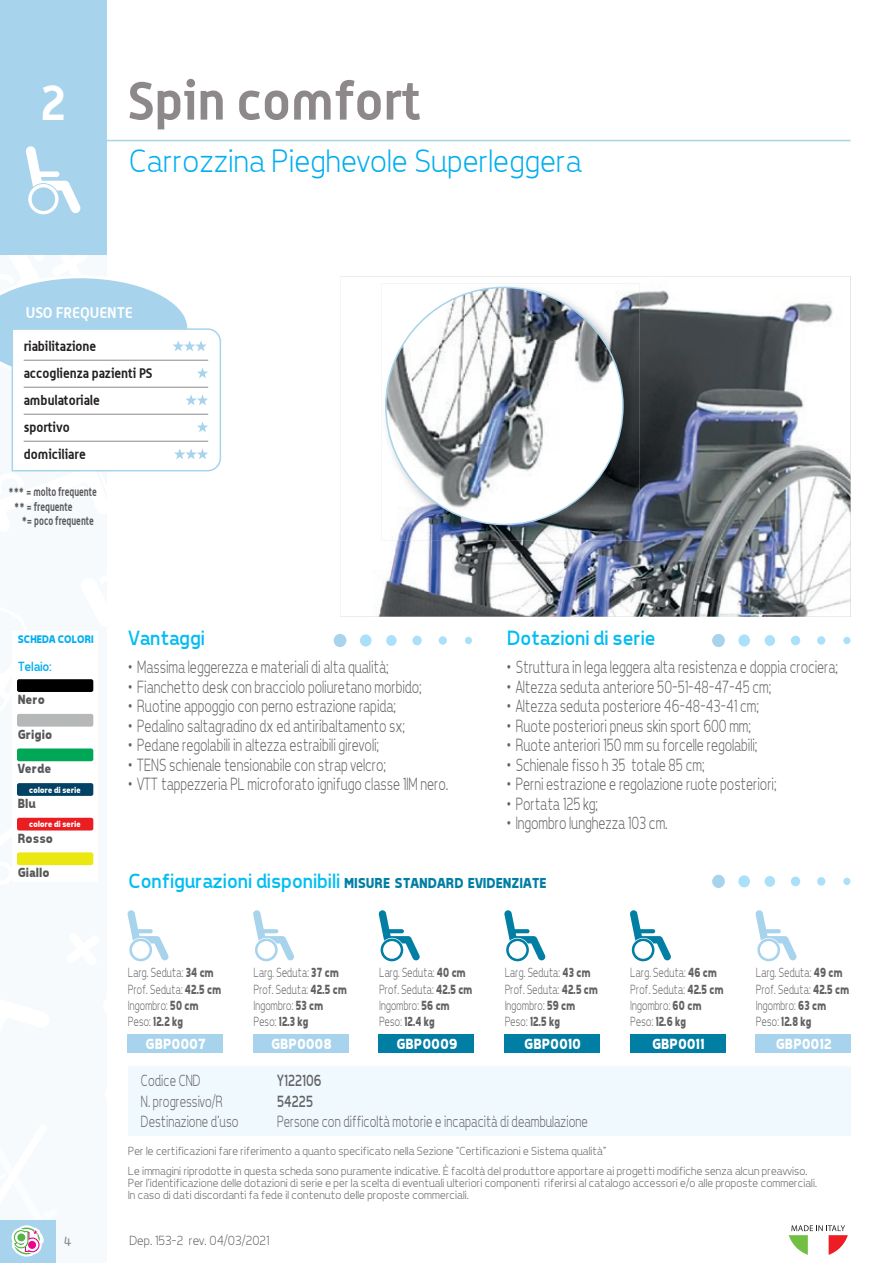
<style>
.page{position:relative;width:893px;height:1263px;background:#fff}
.page>*{position:absolute;margin:0;border:0;box-sizing:border-box;transform-origin:0 0}
.t1{font:700 52.5px "Alwyn";color:#8d888a}
.t2{font:700 49.5px "Alwyn";color:#fff}
.t3{font:300 33px "Tepeno Sans";color:#00aeef}
.t4{font:21px "Tepeno Sans";color:#01bdf2}
.t5{font:300 18px "Tepeno Sans";color:#636366;scale:.8 1}
.t6{font:300 16.5px "Tepeno Sans";color:#636366;scale:.8 1}
.t7{font:16.5px "Tepeno Sans";color:#636366;scale:.8 1}
.t8{font:700 15px "Tepeno Sans";color:#fff}
.t9{font:700 15px "Alwyn";color:#fff}
.t10{font:300 13.5px/16.2px "Tepeno Sans";color:#636366;scale:.8 1}
.t11{font:700 13.5px/27px "Alwyn";color:#231f20;scale:.95 1}
.t12{font:700 13.5px "Tepeno Sans";color:#57585a}
.t13{font:300 13.5px "Tepeno Sans";color:#636366}
.t14{font:13.5px "Tepeno Sans";letter-spacing:-.02em;color:#00aeef}
.t15{font:13.5px "Alwyn";color:#8d888a}
.t16{font:300 12px/20.5px "Tepeno Sans";color:#636366}
.t17{font:700 12px/14.4px "Alwyn";color:#57585a;scale:.75 1}
.t18{font:700 11.25px "Tepeno Sans";letter-spacing:-.01em;color:#00aeef}
.t19{font:700 9px "Tepeno Sans";letter-spacing:-.02em;color:#fff}
.s1{font-weight:700;font-size:14.7px;color:#007ea4}
.s2{font-weight:700}
</style>
<div class="page">
<hr style="left:66px;top:140px;width:784px;height:1px;background:#a7d3ec">
<div style="left:0;top:0;width:106px;height:1263px;background:#f6fafc"></div>
<div style="left:0;top:1220px;width:55px;height:43px;background:#a7d3ec"></div>
<svg style="left:11px;top:1220px;width:45px;height:39px"></svg>
<div style="left:128px;top:1066px;width:722px;height:69px;background:#f0f9fd"></div>
<img style="left:340px;top:276px;width:510px;height:341px">
<img style="left:382px;top:283px;width:257px;height:258px">
<img style="left:386px;top:287px;width:237px;height:237px;border-radius:119px">
<div style="left:843px;top:637px;width:7px;height:7px;background:#aae0f9;border-radius:50%"></div>
<div style="left:817px;top:636px;width:8px;height:9px;background:#aae0f9;border-radius:50%"></div>
<div style="left:791px;top:635px;width:9px;height:10px;background:#aae0f9;border-radius:50%"></div>
<div style="left:764px;top:635px;width:11px;height:11px;background:#aae0f9;border-radius:50%"></div>
<div style="left:738px;top:634px;width:12px;height:13px;background:#aae0f9;border-radius:50%"></div>
<div style="left:712px;top:634px;width:13px;height:13px;background:#a7d3ec;border-radius:50%"></div>
<div style="left:465px;top:637px;width:7px;height:7px;background:#aae0f9;border-radius:50%"></div>
<div style="left:439px;top:636px;width:8px;height:9px;background:#aae0f9;border-radius:50%"></div>
<div style="left:412px;top:635px;width:10px;height:10px;background:#aae0f9;border-radius:50%"></div>
<div style="left:386px;top:635px;width:11px;height:11px;background:#aae0f9;border-radius:50%"></div>
<div style="left:360px;top:634px;width:12px;height:13px;background:#aae0f9;border-radius:50%"></div>
<div style="left:334px;top:634px;width:12px;height:13px;background:#a7d3ec;border-radius:50%"></div>
<div style="left:128px;top:1034px;width:95px;height:19px;background:#a7d3ec"></div>
<div style="left:253px;top:1034px;width:95px;height:19px;background:#a7d3ec"></div>
<div style="left:379px;top:1034px;width:95px;height:19px;background:#007ea4"></div>
<div style="left:504px;top:1034px;width:95px;height:19px;background:#007ea4"></div>
<div style="left:630px;top:1034px;width:95px;height:19px;background:#007ea4"></div>
<div style="left:756px;top:1034px;width:95px;height:19px;background:#a7d3ec"></div>
<svg style="left:789px;top:1225px;width:59px;height:30px"></svg>
<svg style="left:127px;top:910px;width:41px;height:51px"></svg>
<svg style="left:253px;top:910px;width:41px;height:51px"></svg>
<svg style="left:378px;top:910px;width:42px;height:51px"></svg>
<svg style="left:504px;top:910px;width:41px;height:51px"></svg>
<svg style="left:630px;top:910px;width:41px;height:51px"></svg>
<svg style="left:755px;top:910px;width:41px;height:51px"></svg>
<div style="left:843px;top:878px;width:7px;height:7px;background:#aae0f9;border-radius:50%"></div>
<div style="left:817px;top:877px;width:8px;height:9px;background:#aae0f9;border-radius:50%"></div>
<div style="left:791px;top:876px;width:9px;height:10px;background:#aae0f9;border-radius:50%"></div>
<div style="left:764px;top:876px;width:11px;height:11px;background:#aae0f9;border-radius:50%"></div>
<div style="left:738px;top:875px;width:12px;height:12px;background:#aae0f9;border-radius:50%"></div>
<div style="left:712px;top:875px;width:13px;height:13px;background:#a7d3ec;border-radius:50%"></div>
<div style="left:0;top:0;width:106px;height:255px;background:#a7d3ec"></div>
<svg style="left:0;top:96px;width:222px;height:376px"></svg>
<div style="left:13px;top:631px;width:85px;height:250px;background:#fff"></div>
<div style="left:17px;top:679px;width:76px;height:13px;background:#000001;border-radius:2px"></div>
<div style="left:17px;top:714px;width:76px;height:13px;background:#b5b7b8;border-radius:2px"></div>
<div style="left:17px;top:748px;width:76px;height:13px;background:#00a756;border-radius:2px"></div>
<div style="left:17px;top:783px;width:76px;height:13px;background:#024265;border-radius:2px"></div>
<div style="left:17px;top:818px;width:76px;height:12px;background:#ea1d23;border-radius:2px"></div>
<div style="left:17px;top:852px;width:76px;height:13px;background:#ebe711;border-radius:2px"></div>
<h2 class="t2" style="left:39px;top:71px;width:30px">2</h2>
<h1 class="t1" style="left:128px;top:68px;width:295px">Spin comfort</h1>
<h3 class="t3" style="left:128px;top:142px;width:454px">Carrozzina Pieghevole Superleggera</h3>
<p class="t9" style="left:26px;top:304px;width:108px">USO FREQUENTE</p>
<p class="t11" style="left:24px;top:333px;width:137px">riabilitazione accoglienza pazienti PS ambulatoriale<br>sportivo<br>domiciliare</p>
<p class="t17" style="left:14px;top:485px;width:112px;text-indent:-6px">*** = molto frequente ** = frequente</p>
<p class="t17" style="left:22px;top:513px;width:98px">*= poco frequente</p>
<p class="t18" style="left:17px;top:633px;width:78px">SCHEDA COLORI</p>
<p class="t14" style="left:17px;top:659px;width:35px">Telaio:</p>
<p class="t12" style="left:17px;top:691px;width:29px">Nero</p>
<p class="t12" style="left:17px;top:726px;width:36px">Grigio</p>
<p class="t12" style="left:17px;top:761px;width:35px">Verde</p>
<p class="t19" style="left:29px;top:784px;width:53px">colore di serie</p>
<p class="t12" style="left:17px;top:795px;width:20px">Blu</p>
<p class="t19" style="left:29px;top:819px;width:53px">colore di serie</p>
<p class="t12" style="left:17px;top:830px;width:37px">Rosso</p>
<p class="t12" style="left:17px;top:865px;width:33px">Giallo</p>
<p class="t15" style="left:64px;top:1233px;width:9px">4</p>
<p class="t4" style="left:128px;top:626px;width:78px">Vantaggi</p>
<p class="t5" style="left:128px;top:656px;width:327px">• Massima leggerezza e materiali di alta qualità;</p>
<p class="t5" style="left:128px;top:676px;width:368px">• Fianchetto desk con bracciolo poliuretano morbido;</p>
<p class="t5" style="left:128px;top:695px;width:336px">• Ruotine appoggio con perno estrazione rapida;</p>
<p class="t5" style="left:128px;top:715px;width:348px">• Pedalino saltagradino dx ed antiribaltamento sx;</p>
<p class="t5" style="left:128px;top:734px;width:315px">• Pedane regolabili in altezza estraibili girevoli;</p>
<p class="t5" style="left:128px;top:754px;width:324px">• TENS schienale tensionabile con strap velcro;</p>
<p class="t5" style="left:128px;top:773px;width:401px">• VTT tappezzeria PL microforato ignifugo classe 1IM nero.</p>
<p class="t4" style="left:506px;top:626px;width:150px">Dotazioni di serie</p>
<p class="t5" style="left:506px;top:656px;width:416px">• Struttura in lega leggera alta resistenza e doppia crociera;</p>
<p class="t5" style="left:506px;top:676px;width:332px">• Altezza seduta anteriore 50-51-48-47-45 cm;</p>
<p class="t5" style="left:506px;top:695px;width:317px">• Altezza seduta posteriore 46-48-43-41 cm;</p>
<p class="t5" style="left:506px;top:715px;width:307px">• Ruote posteriori pneus skin sport 600 mm;</p>
<p class="t5" style="left:506px;top:734px;width:315px">• Ruote anteriori 150 mm su forcelle regolabili;</p>
<p class="t5" style="left:506px;top:754px;width:249px">• Schienale fisso h 35 totale 85 cm;</p>
<p class="t5" style="left:506px;top:773px;width:339px">• Perni estrazione e regolazione ruote posteriori;</p>
<p class="t5" style="left:506px;top:793px;width:116px">• Portata 125 kg;</p>
<p class="t5" style="left:506px;top:812px;width:203px">• Ingombro lunghezza 103 cm.</p>
<p class="t4" style="left:128px;top:868px;width:420px">Configurazioni disponibili <span class="s1">MISURE STANDARD EVIDENZIATE</span></p>
<p class="t10" style="left:128px;top:964px;width:118px">Larg. Seduta: <span class="s2">34 cm<br></span>Prof. Seduta: <span class="s2">42.5 cm<br></span>Ingombro: <span class="s2">50 cm<br></span>Peso: <span class="s2">12.2 kg</span></p>
<p class="t10" style="left:253px;top:964px;width:118px">Larg. Seduta: <span class="s2">37 cm<br></span>Prof. Seduta: <span class="s2">42.5 cm<br></span>Ingombro: <span class="s2">53 cm<br></span>Peso: <span class="s2">12.3 kg</span></p>
<p class="t10" style="left:379px;top:964px;width:118px">Larg. Seduta: <span class="s2">40 cm<br></span>Prof. Seduta: <span class="s2">42.5 cm<br></span>Ingombro: <span class="s2">56 cm<br></span>Peso: <span class="s2">12.4 kg</span></p>
<p class="t10" style="left:504px;top:964px;width:118px">Larg. Seduta: <span class="s2">43 cm<br></span>Prof. Seduta: <span class="s2">42.5 cm<br></span>Ingombro: <span class="s2">59 cm<br></span>Peso: <span class="s2">12.5 kg</span></p>
<p class="t10" style="left:630px;top:964px;width:118px">Larg. Seduta: <span class="s2">46 cm<br></span>Prof. Seduta: <span class="s2">42.5 cm<br></span>Ingombro: <span class="s2">60 cm<br></span>Peso: <span class="s2">12.6 kg</span></p>
<p class="t10" style="left:756px;top:964px;width:118px">Larg. Seduta: <span class="s2">49 cm<br></span>Prof. Seduta: <span class="s2">42.5 cm<br></span>Ingombro: <span class="s2">63 cm<br></span>Peso: <span class="s2">12.8 kg</span></p>
<p class="t8" style="left:145px;top:1035px;width:62px">GBP0007</p>
<p class="t8" style="left:270px;top:1035px;width:62px">GBP0008</p>
<p class="t8" style="left:396px;top:1035px;width:63px">GBP0009</p>
<p class="t8" style="left:524px;top:1035px;width:58px">GBP0010</p>
<p class="t8" style="left:651px;top:1035px;width:54px">GBP0011</p>
<p class="t8" style="left:775px;top:1035px;width:58px">GBP0012</p>
<p class="t6" style="left:140px;top:1071px;width:76px">Codice CND</p>
<p class="t7" style="left:276px;top:1071px;width:57px">Y122106</p>
<p class="t6" style="left:140px;top:1092px;width:104px">N. progressivo/R</p>
<p class="t7" style="left:276px;top:1092px;width:47px">54225</p>
<p class="t6" style="left:140px;top:1111px;width:123px">Destinazione d’uso</p>
<p class="t6" style="left:276px;top:1111px;width:390px">Persone con difficoltà motorie e incapacità di deambulazione</p>
<p class="t16" style="left:128px;top:1140px;width:681px">Per le certificazioni fare riferimento a quanto specificato nella Sezione “Certificazioni e Sistema qualità”<br>Le immagini riprodotte in questa scheda sono puramente indicative. È facoltà del produttore apportare ai progetti modifiche senza alcun preavviso.</p>
<p class="t16" style="left:128px;top:1177px;width:690px;line-height:12px">Per l’identificazione delle dotazioni di serie e per la scelta di eventuali ulteriori componenti riferirsi al catalogo accessori e/o alle proposte commerciali.<br>In caso di dati discordanti fa fede il contenuto delle proposte commerciali.</p>
<p class="t13" style="left:129px;top:1233px;width:142px">Dep. 153-2 rev. 04/03/2021</p>
</div>
